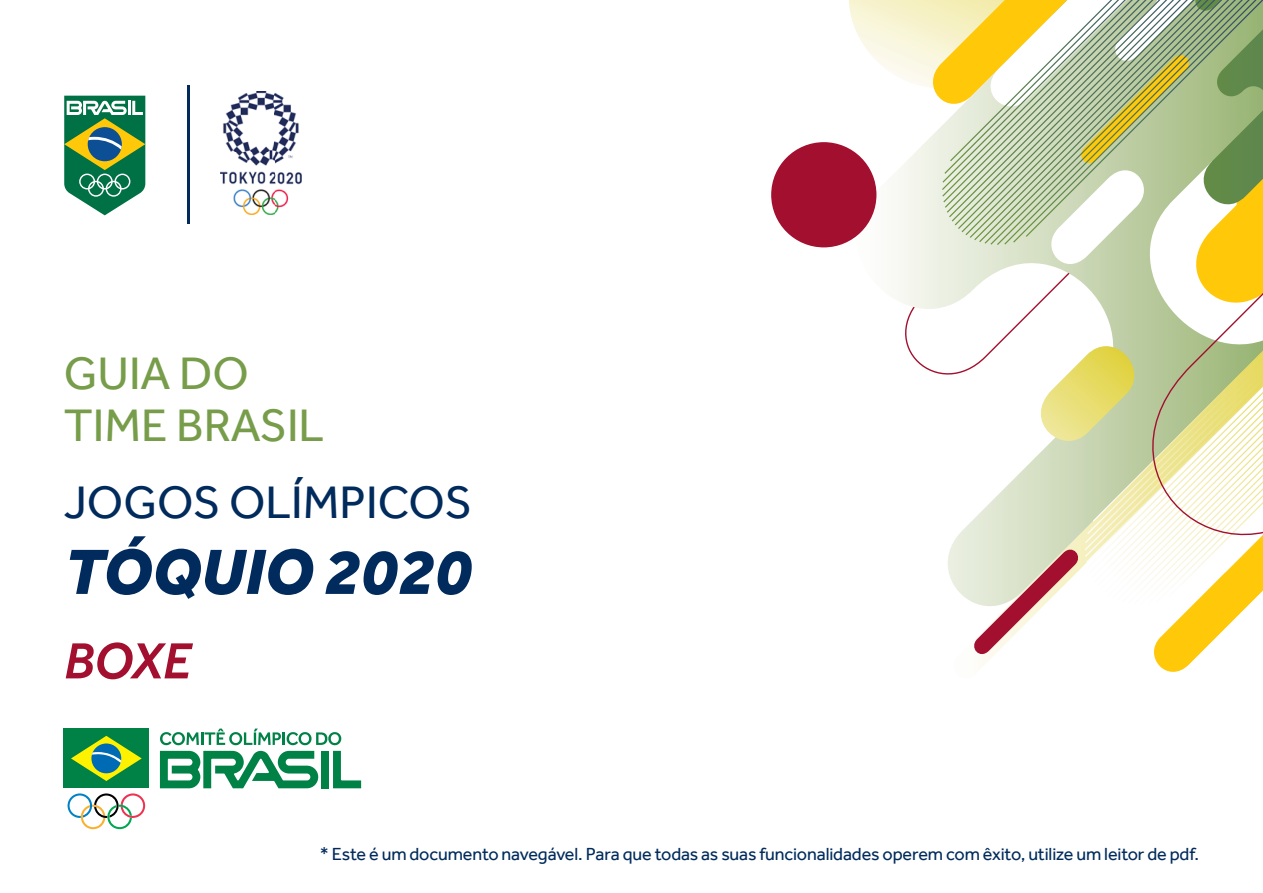
<style>
.page{position:relative;width:1263px;height:893px;background:#fff}
.page>*{position:absolute;margin:0;border:0;box-sizing:border-box;transform-origin:0 0}
.t1{font:italic 800 66px "Effra";color:#002b5c}
.t2{font:italic 500 52.5px "Effra";color:#a30f2f}
.t3{font:46.8px/52.5px "Effra";color:#779d4a}
.t4{font:46.8px "Effra";color:#002b5c}
.t5{font:18px "Effra";letter-spacing:-.01em;color:#002b5c}
</style>
<div class="page">
<svg style="left:64px;top:95px;width:82px;height:121px"></svg>
<img style="left:221px;top:91px;width:81px;height:123px">
<hr style="left:187px;top:85px;width:2px;height:139px;background:#002b5c">
<svg style="left:952px;top:368px;width:242px;height:304px"></svg>
<div style="left:771px;top:142px;width:105px;height:105px;background:#a30f2f;border-radius:50%"></div>
<svg style="left:849px;top:0;width:235px;height:330px"></svg>
<svg style="left:1084px;top:0;width:179px;height:346px"></svg>
<svg style="left:969px;top:346px;width:294px;height:314px"></svg>
<div style="left:64px;top:729px;width:85px;height:59px;background:#008247"></div>
<svg style="left:71px;top:736px;width:71px;height:45px"></svg>
<svg style="left:68px;top:793px;width:77px;height:36px"></svg>
<div style="left:321px;top:751px;width:8px;height:37px;background:#008247"></div>
<svg style="left:333px;top:751px;width:28px;height:37px"></svg>
<svg style="left:160px;top:751px;width:158px;height:37px"></svg>
<svg style="left:160px;top:729px;width:181px;height:16px"></svg>
<h3 class="t3" style="left:64px;top:346px;width:262px">GUIA DO<br>TIME BRASIL</h3>
<h3 class="t4" style="left:64px;top:475px;width:410px">JOGOS OLÍMPICOS</h3>
<h1 class="t1" style="left:64px;top:531px;width:408px">TÓQUIO 2020</h1>
<h2 class="t2" style="left:64px;top:630px;width:129px">BOXE</h2>
<p class="t5" style="left:320px;top:843px;width:881px">* Este é um documento navegável. Para que todas as suas funcionalidades operem com êxito, utilize um leitor de pdf.</p>
</div>
